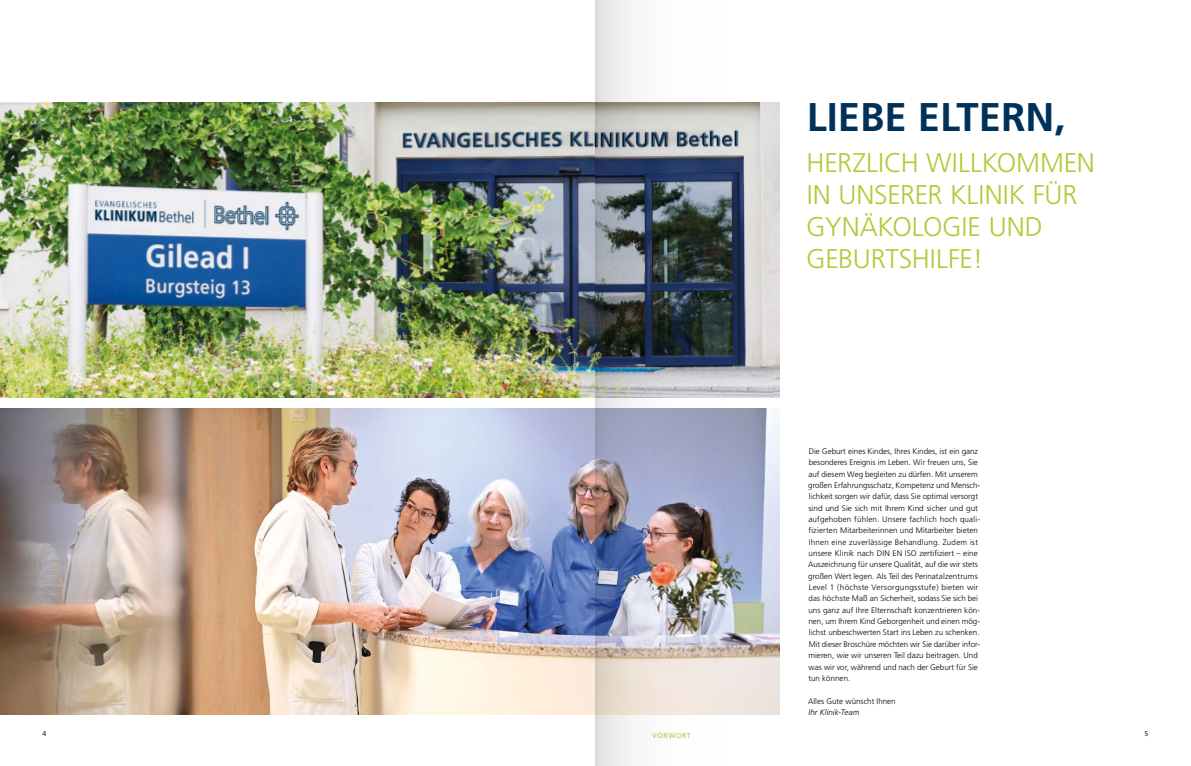
<style>
.page{position:relative;width:1191px;height:766px;background:#fff}
.page>*{position:absolute;margin:0;border:0;box-sizing:border-box;transform-origin:0 0}
.t1{font:700 40px "Frutiger";color:#003158}
.t2{font:300 27px/32px "Frutiger";letter-spacing:-.005em;color:#afcb37}
.t3{font:300 8px/11.3px "Frutiger";color:#000}
.t4{font:italic 300 8px "Frutiger";letter-spacing:.005em;color:#000}
.t5{font:7px "Frutiger CE";letter-spacing:.09em;color:#afcb37}
.t6{font:7px "Frutiger CE";color:#003158}
</style>
<div class="page">
<img style="left:0;top:408px;width:780px;height:306px">
<img style="left:0;top:102px;width:780px;height:295px">
<img style="left:595px;top:0;width:177px;height:765px">
<h1 class="t1" style="left:806px;top:93px;width:260px">LIEBE ELTERN,</h1>
<h2 class="t2" style="left:806px;top:147px;width:290px">HERZLICH WILLKOMMEN<br>IN UNSERER KLINIK FÜR<br>GYNÄKOLOGIE UND<br>GEBURTSHILFE!</h2>
<p class="t3" style="left:808px;top:445px;width:173px">Die Geburt eines Kindes, Ihres Kindes, ist ein ganz besonderes Ereignis im Leben. Wir freuen uns, Sie auf diesem Weg begleiten zu dürfen. Mit unserem großen Erfahrungsschatz, Kompetenz und Mensch&shy;lichkeit sorgen wir dafür, dass Sie optimal versorgt sind und Sie sich mit Ihrem Kind sicher und gut aufgehoben fühlen. Unsere fachlich hoch quali&shy;fizierten Mitarbeiterinnen und Mitarbeiter bieten Ihnen eine zuverlässige Behandlung. Zudem ist unsere Klinik nach DIN EN ISO zertifiziert – eine Auszeichnung für unsere Qualität, auf die wir stets großen Wert legen. Als Teil des Perinatalzentrums Level 1 (höchste Versorgungsstufe) bieten wir das höchste Maß an Sicherheit, sodass Sie sich bei uns ganz auf Ihre Elternschaft konzentrieren kön&shy;nen, um Ihrem Kind Geborgenheit und einen mög&shy;lichst unbeschwerten Start ins Leben zu schenken.<br>Mit dieser Broschüre möchten wir Sie darüber infor&shy;mieren, wie wir unseren Teil dazu beitragen. Und was wir vor, während und nach der Geburt für Sie tun können.</p>
<p class="t3" style="left:808px;top:695px;width:89px">Alles Gute wünscht Ihnen</p>
<p class="t4" style="left:808px;top:707px;width:52px">Ihr Klinik-Team</p>
<p class="t6" style="left:43px;top:729px;width:5px">4</p>
<p class="t6" style="left:1144px;top:729px;width:5px">5</p>
<p class="t5" style="left:652px;top:731px;width:40px">VORWORT</p>
</div>
